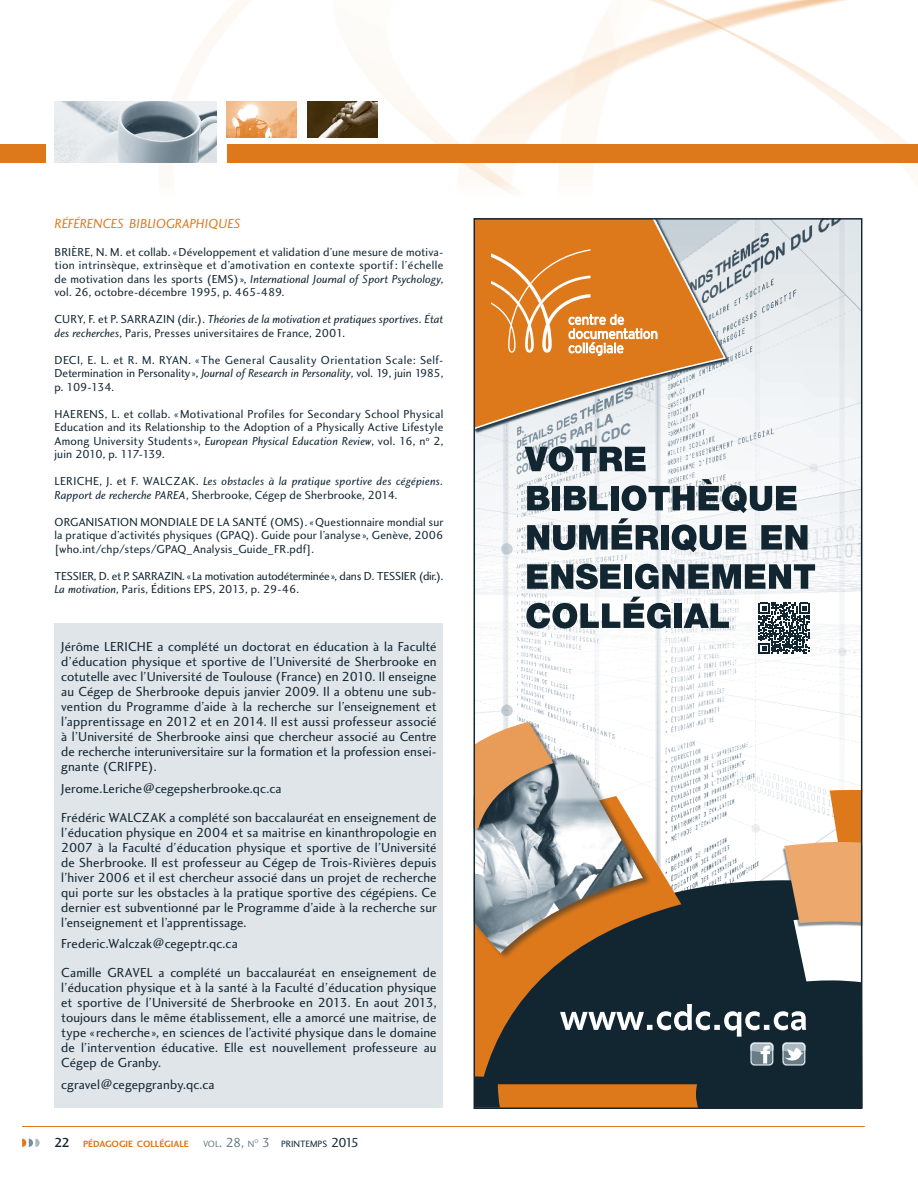
<style>
.page{position:relative;width:918px;height:1188px;background:#fff}
.page>*{position:absolute;margin:0;border:0;box-sizing:border-box;transform-origin:0 0}
.t1{font:13.65px "Charlotte Sans Book Italic Plain";letter-spacing:-.005em;color:#de791b}
.t2{font:13.5px/15px "Charlotte Sans Book Plain";letter-spacing:.005em;color:#122632;text-align:justify}
.t3{font:12px/13.5px "Charlotte Sans Book Plain";letter-spacing:.01em;color:#122632;text-align:justify}
.t4{font:12px "Charlotte Sans Book Italic Plain";letter-spacing:.005em;color:#122632}
.t5{font:12px/13.5px "Charlotte Sans Book Plain";letter-spacing:-.015em;color:#122632}
.t6{font:9.45px "Charlotte Sans Bold Plain";color:#de791b}
.t7{font:9.45px "Charlotte Sans Book Plain";color:#122632}
.t8{font:9.45px "Charlotte Sans Book Plain";color:#687c88}
.t9{font:5.55px "Charlotte Sans Book Plain";color:#687c88}
.s1{font-family:"Charlotte Sans Book Plain"}
.s2{font-family:"Charlotte Sans Book Italic Plain"}
.s3{font-family:"Charlotte Sans Medium Plain";font-size:13.5px;color:#122632}
.s4{font-size:13.5px}
.s5{font-size:13.5px;color:#687c88}
</style>
<div class="page">
<img style="left:0;top:0;width:918px;height:193px">
<hr style="left:22px;top:1126px;width:842px;height:1px;background:#de791b">
<div style="left:227px;top:144px;width:691px;height:18px;background:#de791b"></div>
<div style="left:0;top:144px;width:46px;height:18px;background:#de791b"></div>
<svg style="left:22px;top:1138px;width:18px;height:9px"></svg>
<div style="left:54px;top:623px;width:389px;height:484px;background:#dfe5e9"></div>
<img style="left:54px;top:101px;width:162px;height:61px">
<img style="left:307px;top:101px;width:71px;height:36px">
<img style="left:227px;top:101px;width:70px;height:36px">
<img style="left:476px;top:218px;width:387px;height:864px">
<svg style="left:476px;top:221px;width:251px;height:210px;background:#d7a26f"></svg>
<svg style="left:524px;top:446px;width:121px;height:26px"></svg>
<svg style="left:527px;top:479px;width:280px;height:73px"></svg>
<svg style="left:527px;top:563px;width:94px;height:26px"></svg>
<div style="left:624px;top:564px;width:8px;height:25px;background:#122632"></div>
<svg style="left:635px;top:563px;width:180px;height:26px"></svg>
<svg style="left:526px;top:596px;width:144px;height:32px"></svg>
<div style="left:674px;top:603px;width:8px;height:25px;background:#122632"></div>
<svg style="left:683px;top:603px;width:46px;height:25px"></svg>
<div style="left:476px;top:880px;width:383px;height:226px;background:#122632"></div>
<svg style="left:476px;top:796px;width:205px;height:280px;background:#534b3f"></svg>
<div style="left:473px;top:753px;width:179px;height:207px;background:#122632;opacity:.49"></div>
<img style="left:476px;top:755px;width:167px;height:198px">
<div style="left:476px;top:722px;width:82px;height:109px;background:#122632;opacity:.5"></div>
<svg style="left:476px;top:722px;width:77px;height:106px;background:#b49679"></svg>
<div style="left:782px;top:843px;width:81px;height:84px;background:#122632;opacity:.5"></div>
<svg style="left:784px;top:790px;width:75px;height:192px"></svg>
<div style="left:498px;top:1084px;width:200px;height:22px;background:#de791b"></div>
<svg style="left:560px;top:1003px;width:246px;height:33px"></svg>
<svg style="left:782px;top:1042px;width:23px;height:23px"></svg>
<svg style="left:750px;top:1042px;width:23px;height:23px"></svg>
<svg style="left:758px;top:602px;width:51px;height:51px"></svg>
<svg style="left:491px;top:249px;width:167px;height:107px;background:#e28b3a"></svg>
<div style="left:473px;top:218px;width:389px;height:891px;border:2px solid #122632"></div>
<p class="t1" style="left:54px;top:215px;width:188px">RÉFÉRENCES BIBLIOGRAPHIQUES</p>
<p class="t3" style="left:54px;top:245px;width:390px">BRIÈRE, N. M. et collab. «Développement et validation d’une mesure de motiva&shy;tion intrinsèque, extrinsèque et d’amotivation en contexte sportif : l’échelle</p>
<p class="t4" style="left:54px;top:272px;width:390px"><span class="s1">de motivation dans les sports (EMS)»,</span> International Journal of Sport Psychology<span class="s1">,</span></p>
<p class="t3" style="left:54px;top:285px;width:231px">vol. 26, octobre-décembre 1995, p. 465-489.</p>
<p class="t4" style="left:54px;top:312px;width:390px"><span class="s1">CURY, F. et P. SARRAZIN (dir.).</span> Théories de la motivation et pratiques sportives. État</p>
<p class="t3" style="left:54px;top:326px;width:292px"><span class="s2">des recherches</span>, Paris, Presses universitaires de France, 2001.</p>
<p class="t3" style="left:54px;top:353px;width:390px">DECI, E. L. et R. M. RYAN. « The General Causality Orientation Scale: Self-Determination in Personality », <span class="s2">Journal of Research in Personality</span>, vol. 19, juin 1985, p. 109-134.</p>
<p class="t3" style="left:54px;top:407px;width:390px">HAERENS, L. et collab. «Motivational Profiles for Secondary School Physical Education and its Relationship to the Adoption of a Physically Active Lifestyle Among University Students », <span class="s2">European Physical Education Review</span>, vol. 16, n<sup>o</sup> 2, juin 2010, p. 117-139.</p>
<p class="t4" style="left:54px;top:474px;width:390px"><span class="s1">LERICHE, J. et F. WALCZAK.</span> Les obstacles à la pratique sportive des cégépiens.</p>
<p class="t3" style="left:54px;top:488px;width:344px"><span class="s2">Rapport de recherche PAREA</span>, Sherbrooke, Cégep de Sherbrooke, 2014.</p>
<p class="t3" style="left:54px;top:515px;width:390px">ORGANISATION MONDIALE DE LA SANTÉ (OMS). «Questionnaire mondial sur la pratique d’activités physiques (GPAQ). Guide pour l’analyse », Genève, 2006 [who.int/chp/steps/GPAQ_Analysis_Guide_FR.pdf].</p>
<p class="t5" style="left:54px;top:569px;width:390px">TESSIER, D. et P. SARRAZIN. «La motivation autodéterminée», dans D. TESSIER (dir.).<br><span class="s2">La motivation</span>, Paris, Éditions EPS, 2013, p. 29-46.</p>
<p class="t2" style="left:61px;top:639px;width:377px">Jérôme LERICHE a complété un doctorat en éducation à la Faculté d’éducation physique et sportive de l’Université de Sherbrooke en cotutelle avec l’Université de Toulouse (France) en 2010. Il enseigne au Cégep de Sherbrooke depuis janvier 2009. Il a obtenu une sub&shy;vention du Programme d’aide à la recherche sur l’enseignement et l’apprentissage en 2012 et en 2014. Il est aussi professeur associé à l’Université de Sherbrooke ainsi que chercheur associé au Centre de recherche interuniversitaire sur la formation et la profession ensei&shy;gnante (CRIFPE).</p>
<p class="t2" style="left:61px;top:774px;width:377px;line-height:28.5px">Jerome.Leriche@cegepsherbrooke.qc.ca<br>Frédéric WALCZAK a complété son baccalauréat en enseignement de</p>
<p class="t2" style="left:61px;top:824px;width:377px">l’éducation physique en 2004 et sa maitrise en kinanthropologie en 2007 à la Faculté d’éducation physique et sportive de l’Université de Sherbrooke. Il est professeur au Cégep de Trois-Rivières depuis l’hiver 2006 et il est chercheur associé dans un projet de recherche qui porte sur les obstacles à la pratique sportive des cégépiens. Ce dernier est subventionné par le Programme d’aide à la recherche sur l’enseignement et l’apprentissage.</p>
<p class="t2" style="left:61px;top:929px;width:377px;line-height:28.5px">Frederic.Walczak@cegeptr.qc.ca<br>Camille GRAVEL a complété un baccalauréat en enseignement de</p>
<p class="t2" style="left:61px;top:979px;width:377px">l’éducation physique et à la santé à la Faculté d’éducation physique et sportive de l’Université de Sherbrooke en 2013. En aout 2013, toujours dans le même établissement, elle a amorcé une maitrise, de type «recherche », en sciences de l’activité physique dans le domaine de l’intervention éducative. Elle est nouvellement professeure au Cégep de Granby.</p>
<p class="t2" style="left:61px;top:1076px;width:155px">cgravel@cegepgranby.qc.ca</p>
<p class="t6" style="left:54px;top:1138px;width:136px"><span class="s3">22</span> PÉDAGOGIE COLLÉGIALE</p>
<p class="t8" style="left:203px;top:1138px;width:53px">VOL<span class="s4">. 28,</span> N</p>
<p class="t9" style="left:254px;top:1137px;width:6px">O</p>
<p class="t7" style="left:262px;top:1138px;width:98px"><span class="s5">3</span> PRINTEMPS <span class="s4">2015</span></p>
</div>
